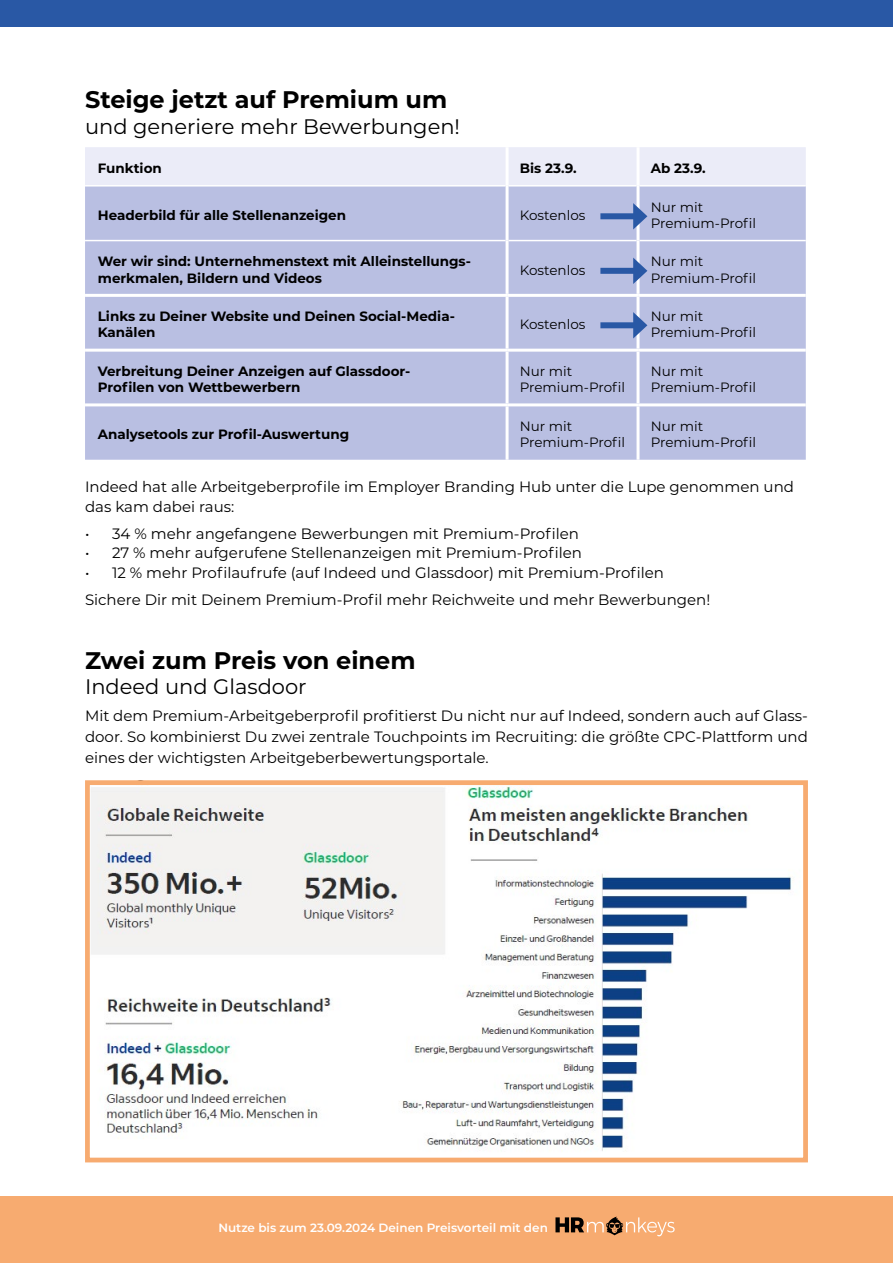
<style>
.page{position:relative;width:893px;height:1263px;background:#fff}
.page>*{position:absolute;margin:0;border:0;box-sizing:border-box;transform-origin:0 0}
.t1{font:700 24px "Montserrat";color:#000}
.t2{font:21px "Montserrat";color:#000}
.t3{font:15px/21px "Montserrat";color:#000}
.t4{font:700 13.5px/16.2px "Montserrat";color:#000}
.t5{font:13.5px/16.2px "Montserrat";color:#000}
.t6{font:600 12px "Montserrat";color:#fff}
</style>
<div class="page">
<img style="left:91px;top:786px;width:701px;height:365px">
<div style="left:85px;top:780px;width:723px;height:382px;border:5px solid #f7ab70"></div>
<div style="left:0;top:1196px;width:893px;height:67px;background:#f7ab70"></div>
<div style="left:0;top:0;width:893px;height:26px;background:#2958a5"></div>
<svg style="left:555px;top:1216px;width:120px;height:20px"></svg>
<div style="left:85px;top:147px;width:721px;height:38px;background:#ebecf8"></div>
<div style="left:85px;top:187px;width:721px;height:273px;background:#b9bfe2"></div>
<hr style="left:85px;top:240px;width:421px;height:1px;background:#fff">
<hr style="left:509px;top:240px;width:127px;height:1px;background:#fff">
<hr style="left:639px;top:240px;width:167px;height:1px;background:#fff">
<hr style="left:506px;top:147px;width:3px;height:39px;background:#fff">
<hr style="left:636px;top:147px;width:3px;height:39px;background:#fff">
<hr style="left:506px;top:186px;width:3px;height:55px;background:#fff">
<hr style="left:636px;top:186px;width:3px;height:55px;background:#fff">
<hr style="left:506px;top:241px;width:3px;height:53px;background:#fff">
<hr style="left:636px;top:241px;width:3px;height:53px;background:#fff">
<hr style="left:85px;top:294px;width:422px;height:3px;background:#fff">
<hr style="left:507px;top:294px;width:131px;height:3px;background:#fff">
<hr style="left:506px;top:297px;width:3px;height:52px;background:#fff">
<hr style="left:638px;top:294px;width:168px;height:3px;background:#fff">
<hr style="left:636px;top:297px;width:3px;height:52px;background:#fff">
<hr style="left:85px;top:349px;width:422px;height:3px;background:#fff">
<hr style="left:507px;top:349px;width:131px;height:3px;background:#fff">
<hr style="left:506px;top:352px;width:3px;height:51px;background:#fff">
<hr style="left:638px;top:349px;width:168px;height:3px;background:#fff">
<hr style="left:636px;top:352px;width:3px;height:51px;background:#fff">
<hr style="left:85px;top:403px;width:422px;height:3px;background:#fff">
<hr style="left:507px;top:403px;width:131px;height:3px;background:#fff">
<hr style="left:506px;top:406px;width:3px;height:54px;background:#fff">
<hr style="left:638px;top:403px;width:168px;height:3px;background:#fff">
<hr style="left:636px;top:406px;width:3px;height:54px;background:#fff">
<div style="left:600px;top:213px;width:38px;height:6px;background:#2958a5"></div>
<svg style="left:633px;top:203px;width:14px;height:26px"></svg>
<div style="left:600px;top:268px;width:38px;height:6px;background:#2958a5"></div>
<svg style="left:633px;top:258px;width:14px;height:26px"></svg>
<div style="left:600px;top:322px;width:38px;height:6px;background:#2958a5"></div>
<svg style="left:633px;top:312px;width:14px;height:26px"></svg>
<h1 class="t1" style="left:85px;top:82px;width:364px">Steige jetzt auf Premium um</h1>
<h2 class="t2" style="left:85px;top:112px;width:377px">und generiere mehr Bewerbungen!</h2>
<p class="t4" style="left:98px;top:159px;width:66px">Funktion</p>
<p class="t4" style="left:520px;top:159px;width:58px">Bis 23.9.</p>
<p class="t4" style="left:651px;top:159px;width:56px">Ab 23.9.</p>
<p class="t4" style="left:98px;top:206px;width:250px">Headerbild für alle Stellenanzeigen</p>
<p class="t5" style="left:520px;top:206px;width:67px">Kostenlos</p>
<p class="t5" style="left:651px;top:198px;width:107px">Nur mit<br>Premium-Profil</p>
<p class="t4" style="left:98px;top:253px;width:375px">Wer wir sind: Unternehmenstext mit Alleinstellungs&shy;merkmalen, Bildern und Videos</p>
<p class="t5" style="left:520px;top:261px;width:67px">Kostenlos</p>
<p class="t5" style="left:651px;top:253px;width:107px">Nur mit<br>Premium-Profil</p>
<p class="t4" style="left:98px;top:308px;width:359px">Links zu Deiner Website und Deinen Social-Media-<br>Kanälen</p>
<p class="t5" style="left:520px;top:316px;width:67px">Kostenlos</p>
<p class="t5" style="left:651px;top:308px;width:107px">Nur mit<br>Premium-Profil</p>
<p class="t4" style="left:98px;top:362px;width:314px">Verbreitung Deiner Anzeigen auf Glassdoor-<br>Profilen von Wettbewerbern</p>
<p class="t5" style="left:520px;top:363px;width:107px">Nur mit<br>Premium-Profil</p>
<p class="t5" style="left:651px;top:363px;width:107px">Nur mit<br>Premium-Profil</p>
<p class="t4" style="left:98px;top:425px;width:253px">Analysetools zur Profil-Auswertung</p>
<p class="t5" style="left:520px;top:417px;width:107px">Nur mit<br>Premium-Profil</p>
<p class="t5" style="left:651px;top:417px;width:107px">Nur mit<br>Premium-Profil</p>
<p class="t3" style="left:85px;top:477px;width:710px;line-height:19.5px">Indeed hat alle Arbeitgeberprofile im Employer Branding Hub unter die Lupe genommen und das kam dabei raus:</p>
<p class="t3" style="left:85px;top:522px;width:495px">• 34 % mehr angefangene Bewerbungen mit Premium-Profilen</p>
<p class="t3" style="left:85px;top:542px;width:498px">• 27 % mehr aufgerufene Stellenanzeigen mit Premium-Profilen</p>
<p class="t3" style="left:85px;top:558px;width:627px;line-height:27px">• 12 % mehr Profilaufrufe (auf Indeed und Glassdoor) mit Premium-Profilen<br>Sichere Dir mit Deinem Premium-Profil mehr Reichweite und mehr Bewerbungen!</p>
<h1 class="t1" style="left:85px;top:643px;width:332px">Zwei zum Preis von einem</h1>
<h2 class="t2" style="left:85px;top:672px;width:223px">Indeed und Glasdoor</h2>
<p class="t3" style="left:85px;top:704px;width:724px;text-align:justify">Mit dem Premium-Arbeitgeberprofil profitierst Du nicht nur auf Indeed, sondern auch auf Glass&shy;door. So kombinierst Du zwei zentrale Touchpoints im Recruiting: die größte CPC-Plattform und eines der wichtigsten Arbeitgeberbewertungsportale.</p>
<p class="t6" style="left:218px;top:1219px;width:331px">Nutze bis zum 23.09.2024 Deinen Preisvorteil mit den</p>
</div>
